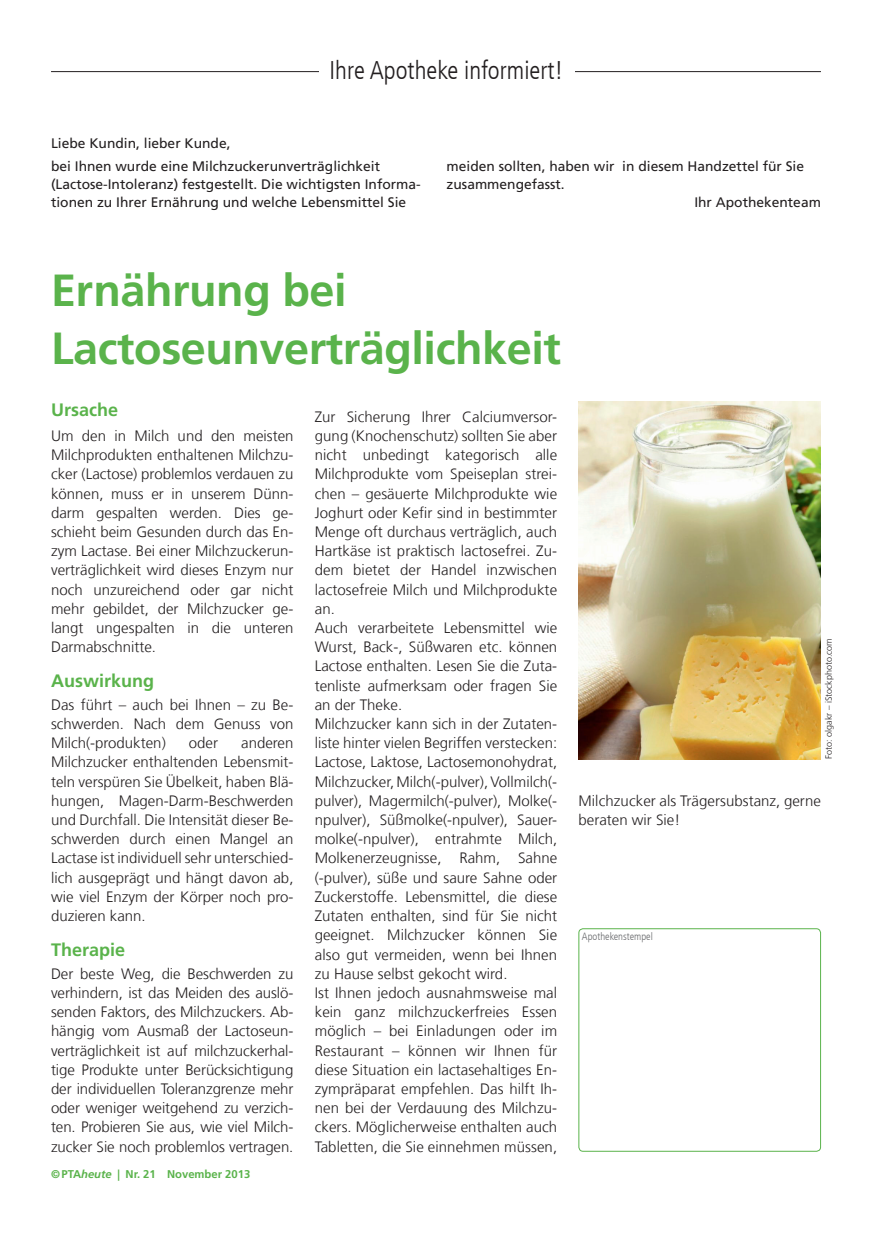
<style>
.page{position:relative;width:872px;height:1255px;background:#fff}
.page>*{position:absolute;margin:0;border:0;box-sizing:border-box;transform-origin:0 0}
.t1{font:700 45px/57.6px "Frutiger LT Com";letter-spacing:-.01em;color:#5ab34b}
.t2{font:300 condensed 25.5px "Frutiger LT Com";color:#231f20}
.t3{font:700 18px "Frutiger LT Com";color:#5ab34b}
.t4{font:300 15px/19.2px "Frutiger LT Com";color:#231f20;text-align:justify}
.t5{font:13.8px/18px "Frutiger LT Com";color:#231f20}
.t6{font:700 11.25px "Frutiger LT Com";color:#5ab34b}
.t7{font:300 condensed 10.5px "Frutiger LT Com";color:#6c6d70}
.t8{font:300 9px "Frutiger LT Com";color:#231f20}
.s1{font-style:italic}
</style>
<div class="page">
<div style="left:578px;top:928px;width:243px;height:223px;border:1px solid #5ab34b;border-radius:4px"></div>
<hr style="left:51px;top:71px;width:770px;height:1px;background:#231f20">
<div style="left:319px;top:60px;width:255px;height:19px;background:#fff"></div>
<img style="left:578px;top:401px;width:243px;height:358px">
<p class="t5" style="left:51px;top:134px;width:181px">Liebe Kundin, lieber Kunde,</p>
<h2 class="t2" style="left:330px;top:55px;width:235px">Ihre Apotheke informiert!</h2>
<p class="t5" style="left:51px;top:158px;width:371px">bei Ihnen wurde eine Milchzuckerunverträglichkeit (Lactose-Intoleranz) festgestellt. Die wichtigsten Informa&shy;tionen zu Ihrer Ernährung und welche Lebensmittel Sie</p>
<p class="t5" style="left:446px;top:158px;width:359px">meiden sollten, haben wir in diesem Handzettel für Sie</p>
<p class="t5" style="left:446px;top:176px;width:120px">zusammengefasst.</p>
<p class="t5" style="left:694px;top:194px;width:128px">Ihr Apothekenteam</p>
<h1 class="t1" style="left:51px;top:262px;width:511px">Ernährung bei<br>Lactoseunverträglichkeit</h1>
<p class="t3" style="left:51px;top:399px;width:68px">Ursache</p>
<p class="t4" style="left:51px;top:426px;width:244px">Um den in Milch und den meisten Milchprodukten enthaltenen Milchzu&shy;cker (Lactose) problemlos verdauen zu können, muss er in unserem Dünn&shy;darm gespalten werden. Dies ge&shy;schieht beim Gesunden durch das En&shy;zym Lactase. Bei einer Milchzuckerun&shy;verträglichkeit wird dieses Enzym nur noch unzureichend oder gar nicht mehr gebildet, der Milchzucker ge&shy;langt ungespalten in die unteren Darmabschnitte.</p>
<p class="t3" style="left:51px;top:670px;width:104px">Auswirkung</p>
<p class="t4" style="left:51px;top:695px;width:244px">Das führt – auch bei Ihnen – zu Be&shy;schwerden. Nach dem Genuss von Milch(-produkten)</p>
<p class="t4" style="left:51px;top:733px;width:244px;text-indent:190px">anderen Milchzucker enthaltenden Lebensmit&shy;teln verspüren Sie Übelkeit, haben Blä&shy;hungen, Magen-Darm-Beschwerden und Durchfall. Die Intensität dieser Be&shy;schwerden durch einen Mangel an Lactase ist individuell sehr unterschied&shy;lich ausgeprägt und hängt davon ab, wie viel Enzym der Körper noch pro&shy;duzieren kann.</p>
<p class="t3" style="left:51px;top:939px;width:76px">Therapie</p>
<p class="t4" style="left:51px;top:964px;width:244px">Der beste Weg, die Beschwerden zu verhindern, ist das Meiden des auslö&shy;senden Faktors, des Milchzuckers. Ab&shy;hängig vom Ausmaß der Lactoseun&shy;verträglichkeit ist auf milchzuckerhal&shy;tige Produkte unter Berücksichtigung der individuellen Toleranzgrenze mehr oder weniger weitgehend zu verzich&shy;ten. Probieren Sie aus, wie viel Milch&shy;zucker Sie noch problemlos vertragen.</p>
<p class="t4" style="left:189px;top:733px;width:31px">oder</p>
<p class="t6" style="left:51px;top:1167px;width:201px">© PTA<span class="s1">heute</span> | Nr. 21 November 2013</p>
<p class="t4" style="left:315px;top:407px;width:244px;text-align:left">Zur Sicherung Ihrer Calciumversor&shy;gung (Knochenschutz) sollten Sie aber nicht unbedingt kategorisch alle Milchprodukte vom Speiseplan strei&shy;chen – gesäuerte Milchprodukte wie Joghurt oder Kefir sind in bestimmter Menge oft durchaus verträglich, auch Hartkäse ist praktisch lactosefrei. Zu&shy;dem bietet der Handel inzwischen lactosefreie Milch und Milchprodukte an.<br>Auch verarbeitete Lebensmittel wie Wurst, Back-, Süßwaren etc. können Lactose enthalten. Lesen Sie die Zuta&shy;tenliste aufmerksam oder fragen Sie an der Theke.<br>Milchzucker kann sich in der Zutaten&shy;liste hinter vielen Begriffen verstecken:<br>Lactose, Laktose, Lactosemonohydrat, Milchzucker, Milch(-pulver), Vollmilch(- pulver), Magermilch(-pulver), Molke(- npulver), Süßmolke(-npulver), Sauer&shy;molke-(-npulver), entrahmte Milch, Molkenerzeugnisse, Rahm, Sahne (-pulver), süße und saure Sahne oder Zuckerstoffe. Lebensmittel, die diese Zutaten enthalten, sind für Sie nicht geeignet. Milchzucker können Sie also gut vermeiden, wenn bei Ihnen zu Hause selbst gekocht wird.<br>Ist Ihnen jedoch ausnahmsweise mal kein ganz milchzuckerfreies Essen möglich – bei Einladungen oder im Restaurant – können wir Ihnen für diese Situation ein lactasehaltiges En&shy;zympräparat empfehlen. Das hilft Ih&shy;nen bei der Verdauung des Milchzu&shy;ckers. Möglicherweise enthalten auch Tabletten, die Sie einnehmen müssen,</p>
<p class="t8" style="left:823px;top:759px;width:122px;rotate:-90deg">Foto: olgakr – iStockphoto.com</p>
<p class="t4" style="left:578px;top:791px;width:244px">Milchzucker als Trägersubstanz, gerne beraten wir Sie!</p>
<p class="t7" style="left:582px;top:929px;width:73px">Apothekenstempel</p>
</div>
